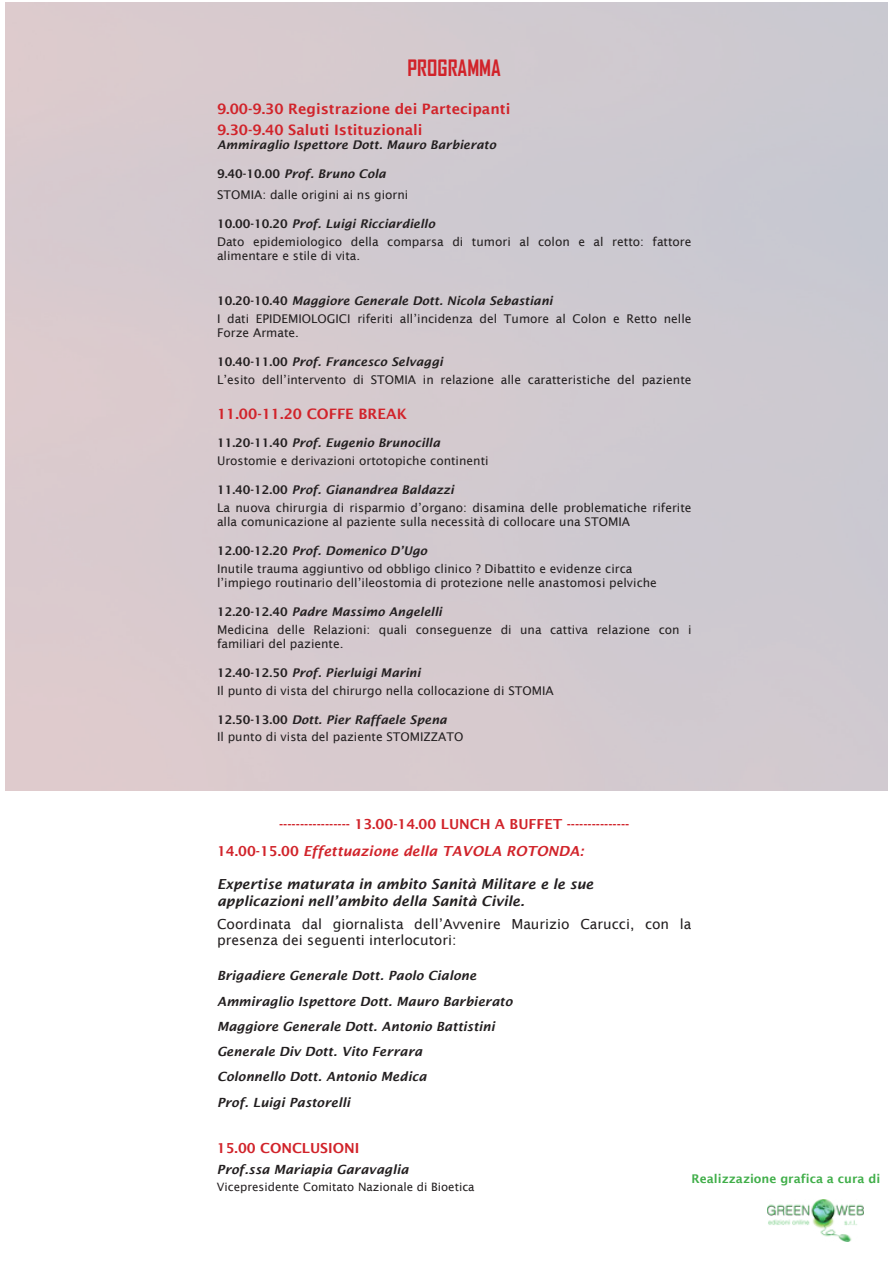
<style>
.page{position:relative;width:893px;height:1263px;background:#fff}
.page>*{position:absolute;margin:0;border:0;box-sizing:border-box;transform-origin:0 0}
.t1{font:700 21.6px "Agency FB";color:#d1232a}
.t2{font:600 14.4px/20.7px "Lucida Sans";color:#d1232a}
.t3{font:600 13.8px/26.4px "Lucida Sans";color:#d1232a}
.t4{font:13.8px/16.6px "Lucida Sans";color:#231f20}
.t5{font:italic 600 13.8px/16.6px "Lucida Sans";color:#231f20}
.t6{font:italic 600 12.75px/25px "Lucida Sans";color:#231f20}
.t7{font:12px/17.9px "Lucida Sans";color:#231f20}
.t8{font:italic 600 12px "Lucida Sans";color:#231f20}
.t9{font:600 12px "Lucida Sans";color:#40ae49}
.t10{font:11.55px "Lucida Sans";color:#231f20}
.s1{font-weight:600}
.s2{font-weight:600;font-style:italic}
.s3{font-style:italic}
</style>
<div class="page">
<img style="left:767px;top:1199px;width:96px;height:43px">
<h1 class="t1" style="left:408px;top:55px;width:95px">PROGRAMMA</h1>
<p class="t2" style="left:217px;top:98px;width:295px">9.00-9.30 Registrazione dei Partecipanti<br>9.30-9.40 Saluti Istituzionali</p>
<p class="t8" style="left:217px;top:138px;width:281px">Ammiraglio Ispettore Dott. Mauro Barbierato</p>
<p class="t7" style="left:217px;top:163px;width:193px;line-height:21.1px"><span class="s1">9.40-10.00</span> <span class="s2">Prof. Bruno Cola<br></span>STOMIA: dalle origini ai ns giorni</p>
<p class="t7" style="left:217px;top:215px;width:476px"><span class="s1">10.00-10.20</span> <span class="s2">Prof. Luigi Ricciardiello<br></span>Dato epidemiologico della comparsa di tumori al colon e al retto: fattore</p>
<p class="t7" style="left:217px;top:247px;width:145px">alimentare e stile di vita.</p>
<p class="t7" style="left:217px;top:292px;width:476px"><span class="s1">10.20-10.40</span> <span class="s2">Maggiore Generale Dott. Nicola Sebastiani<br></span>I dati EPIDEMIOLOGICI riferiti all’incidenza del Tumore al Colon e Retto nelle</p>
<p class="t7" style="left:217px;top:324px;width:84px">Forze Armate.</p>
<p class="t7" style="left:217px;top:353px;width:476px"><span class="s1">10.40-11.00</span> <span class="s2">Prof. Francesco Selvaggi<br></span>L’esito dell’intervento di STOMIA in relazione alle caratteristiche del paziente</p>
<p class="t2" style="left:217px;top:403px;width:192px">11.00-11.20 COFFE BREAK</p>
<p class="t7" style="left:217px;top:434px;width:273px"><span class="s1">11.20-11.40</span> <span class="s2">Prof. Eugenio Brunocilla<br></span>Urostomie e derivazioni ortotopiche continenti</p>
<p class="t7" style="left:217px;top:481px;width:476px"><span class="s1">11.40-12.00</span> <span class="s2">Prof. Gianandrea Baldazzi<br></span>La nuova chirurgia di risparmio d’organo: disamina delle problematiche riferite</p>
<p class="t7" style="left:217px;top:513px;width:415px">alla comunicazione al paziente sulla necessità di collocare una STOMIA</p>
<p class="t7" style="left:217px;top:542px;width:417px"><span class="s1">12.00-12.20</span> <span class="s2">Prof. Domenico D’Ugo<br></span>Inutile trauma aggiuntivo od obbligo clinico ? Dibattito e evidenze circa</p>
<p class="t7" style="left:217px;top:574px;width:441px">l’impiego routinario dell’ileostomia di protezione nelle anastomosi pelviche</p>
<p class="t7" style="left:217px;top:603px;width:476px"><span class="s1">12.20-12.40</span> <span class="s2">Padre Massimo Angelelli<br></span>Medicina delle Relazioni: quali conseguenze di una cattiva relazione con i</p>
<p class="t7" style="left:217px;top:635px;width:128px">familiari del paziente.</p>
<p class="t7" style="left:217px;top:664px;width:338px"><span class="s1">12.40-12.50</span> <span class="s2">Prof. Pierluigi Marini<br></span>Il punto di vista del chirurgo nella collocazione di STOMIA</p>
<p class="t7" style="left:217px;top:710px;width:248px"><span class="s1">12.50-13.00</span> <span class="s2">Dott. Pier Raffaele Spena<br></span>Il punto di vista del paziente STOMIZZATO</p>
<p class="t3" style="left:217px;top:811px;width:414px;text-indent:62px">----------------- 13.00-14.00 LUNCH A BUFFET ---------------<br>14.00-15.00 <span class="s3">Effettuazione della TAVOLA ROTONDA:</span></p>
<p class="t5" style="left:217px;top:875px;width:378px">Expertise maturata in ambito Sanità Militare e le sue applicazioni nell’ambito della Sanità Civile.</p>
<p class="t4" style="left:217px;top:915px;width:476px">Coordinata dal giornalista dell’Avvenire Maurizio Carucci, con la presenza dei seguenti interlocutori:</p>
<p class="t6" style="left:217px;top:963px;width:297px">Brigadiere Generale Dott. Paolo Cialone Ammiraglio Ispettore Dott. Mauro Barbierato Maggiore Generale Dott. Antonio Battistini Generale Div Dott. Vito Ferrara<br>Colonnello Dott. Antonio Medica</p>
<p class="t6" style="left:217px;top:1090px;width:135px">Prof. Luigi Pastorelli</p>
<p class="t3" style="left:217px;top:1135px;width:144px">15.00 CONCLUSIONI</p>
<p class="t6" style="left:217px;top:1157px;width:193px">Prof.ssa Mariapia Garavaglia</p>
<p class="t10" style="left:217px;top:1181px;width:259px">Vicepresidente Comitato Nazionale di Bioetica</p>
<p class="t9" style="left:692px;top:1172px;width:190px">Realizzazione grafica a cura di</p>
</div>
